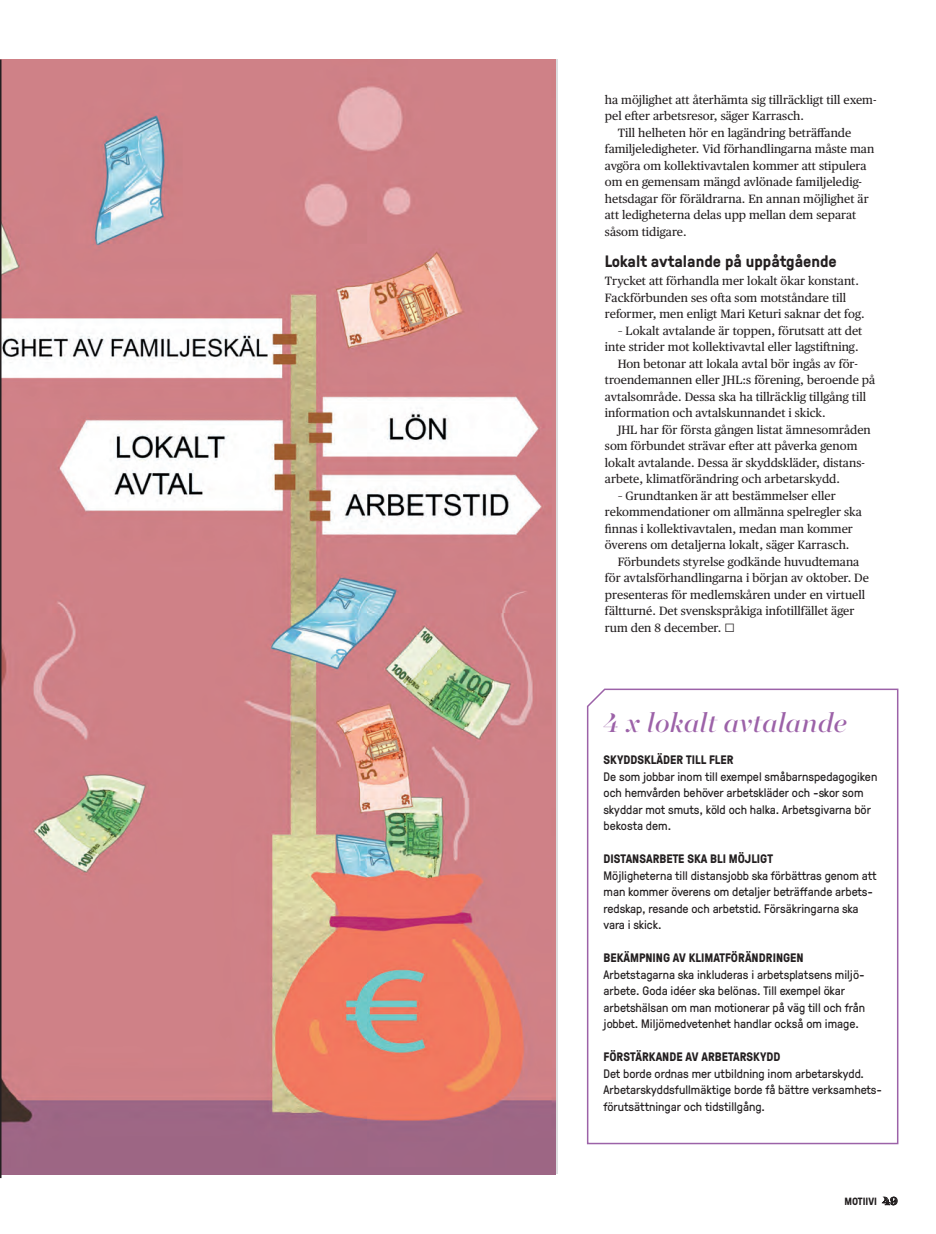
<style>
.page{position:relative;width:936px;height:1234px;background:#fff}
.page>*{position:absolute;margin:0;border:0;box-sizing:border-box;transform-origin:0 0}
._08_Äläys_20pt{font:italic 30px "Majesti Banner";color:#9c62a8}
._05_Väliotsikko11pt{font:700 16.5px "GT Pressura";color:#231f20}
._10_Laatikko_teksti{font:12.3px/16.5px "GT Pressura";color:#231f20}
._10_Laatikko_teksti-2{font:700 12.3px "GT Pressura";color:#231f20}
._04_teksti_liehu{font:12px/16.5px "Publico Text";color:#231f20}
._04_teksti_liehu_ei{font:12px/16.5px "Publico Text";color:#231f20}
.t1{font:700 10.5px "GT Pressura";color:#231f20}
.s1{font-family:"Majesti Banner";font-weight:800;font-size:12px}
</style>
<div class="page">
<svg style="left:586px;top:688px;width:313px;height:456px"></svg>
<img style="left:2px;top:60px;width:553px;height:1114px">
<svg style="left:881px;top:1196px;width:16px;height:8px"></svg>
<hr style="left:0;top:60px;width:2px;height:1117px;background:#231f20">
<p class="_04_teksti_liehu" style="left:605px;top:90px;width:273px">ha möjlighet att återhämta sig tillräckligt till exem&shy;pel efter arbetsresor, säger Karrasch.</p>
<p class="_04_teksti_liehu" style="left:605px;top:123px;width:271px;text-indent:13px">Till helheten hör en lagändring beträffande familjeledigheter. Vid förhandlingarna måste man avgöra om kollektivavtalen kommer att stipulera om en gemensam mängd avlönade familjeledig&shy;hetsdagar för föräldrarna. En annan möjlighet är att ledigheterna delas upp mellan dem separat såsom tidigare.</p>
<p class="_05_Väliotsikko11pt" style="left:605px;top:249px;width:233px">Lokalt avtalande på uppåtgående</p>
<p class="_04_teksti_liehu_ei" style="left:605px;top:272px;width:261px">Trycket att förhandla mer lokalt ökar konstant.<br>Fackförbunden ses ofta som motståndare till reformer, men enligt Mari Keturi saknar det fog.</p>
<p class="_04_teksti_liehu" style="left:605px;top:321px;width:259px;text-indent:13px">– Lokalt avtalande är toppen, förutsatt att det inte strider mot kollektivavtal eller lagstiftning.</p>
<p class="_04_teksti_liehu" style="left:605px;top:354px;width:272px;text-indent:13px">Hon betonar att lokala avtal bör ingås av för&shy;troendemannen eller JHL:s förening, beroende på avtalsområde. Dessa ska ha tillräcklig tillgång till information och avtalskunnandet i skick.</p>
<p class="_04_teksti_liehu" style="left:605px;top:420px;width:267px;text-indent:13px">JHL har för första gången listat ämnesområden som förbundet strävar efter att påverka genom lokalt avtalande. Dessa är skyddskläder, distans&shy;arbete, klimatförändring och arbetarskydd.</p>
<p class="_04_teksti_liehu" style="left:605px;top:486px;width:258px;text-indent:13px">– Grundtanken är att bestämmelser eller rekommendationer om allmänna spelregler ska finnas i kollektivavtalen, medan man kommer överens om detaljerna lokalt, säger Karrasch.</p>
<p class="_04_teksti_liehu" style="left:605px;top:552px;width:265px;text-indent:13px">Förbundets styrelse godkände huvudtemana för avtalsförhandlingarna i början av oktober. De presenteras för medlemskåren under en virtuell fältturné. Det svenskspråkiga infotillfället äger rum den 8 december. □</p>
<p class="_08_Äläys_20pt" style="left:603px;top:703px;width:245px">4 x lokalt avtalande</p>
<p class="_10_Laatikko_teksti-2" style="left:603px;top:750px;width:132px">SKYDDSKLÄDER TILL FLER</p>
<p class="_10_Laatikko_teksti" style="left:603px;top:767px;width:275px">De som jobbar inom till exempel småbarnspedagogiken och hemvården behöver arbetskläder och -skor som skyddar mot smuts, köld och halka. Arbetsgivarna bör bekosta dem.</p>
<p class="_10_Laatikko_teksti-2" style="left:603px;top:849px;width:171px">DISTANSARBETE SKA BLI MÖJLIGT</p>
<p class="_10_Laatikko_teksti" style="left:603px;top:866px;width:274px">Möjligheterna till distansjobb ska förbättras genom att man kommer överens om detaljer beträffande arbets&shy;redskap, resande och arbetstid. Försäkringarna ska vara i skick.</p>
<p class="_10_Laatikko_teksti-2" style="left:603px;top:948px;width:201px">BEKÄMPNING AV KLIMATFÖRÄNDRINGEN</p>
<p class="_10_Laatikko_teksti" style="left:603px;top:965px;width:263px">Arbetstagarna ska inkluderas i arbetsplatsens miljö&shy;arbete. Goda idéer ska belönas. Till exempel ökar arbetshälsan om man motionerar på väg till och från jobbet. Miljömedvetenhet handlar också om image.</p>
<p class="_10_Laatikko_teksti-2" style="left:603px;top:1047px;width:178px">FÖRSTÄRKANDE AV ARBETARSKYDD</p>
<p class="_10_Laatikko_teksti" style="left:603px;top:1064px;width:280px">Det borde ordnas mer utbildning inom arbetarskydd.<br>Arbetarskyddsfullmäktige borde få bättre verksamhets&shy;förutsättningar och tidstillgång.</p>
<p class="t1" style="left:844px;top:1192px;width:55px">MOTIIVI <span class="s1">49</span></p>
</div>
